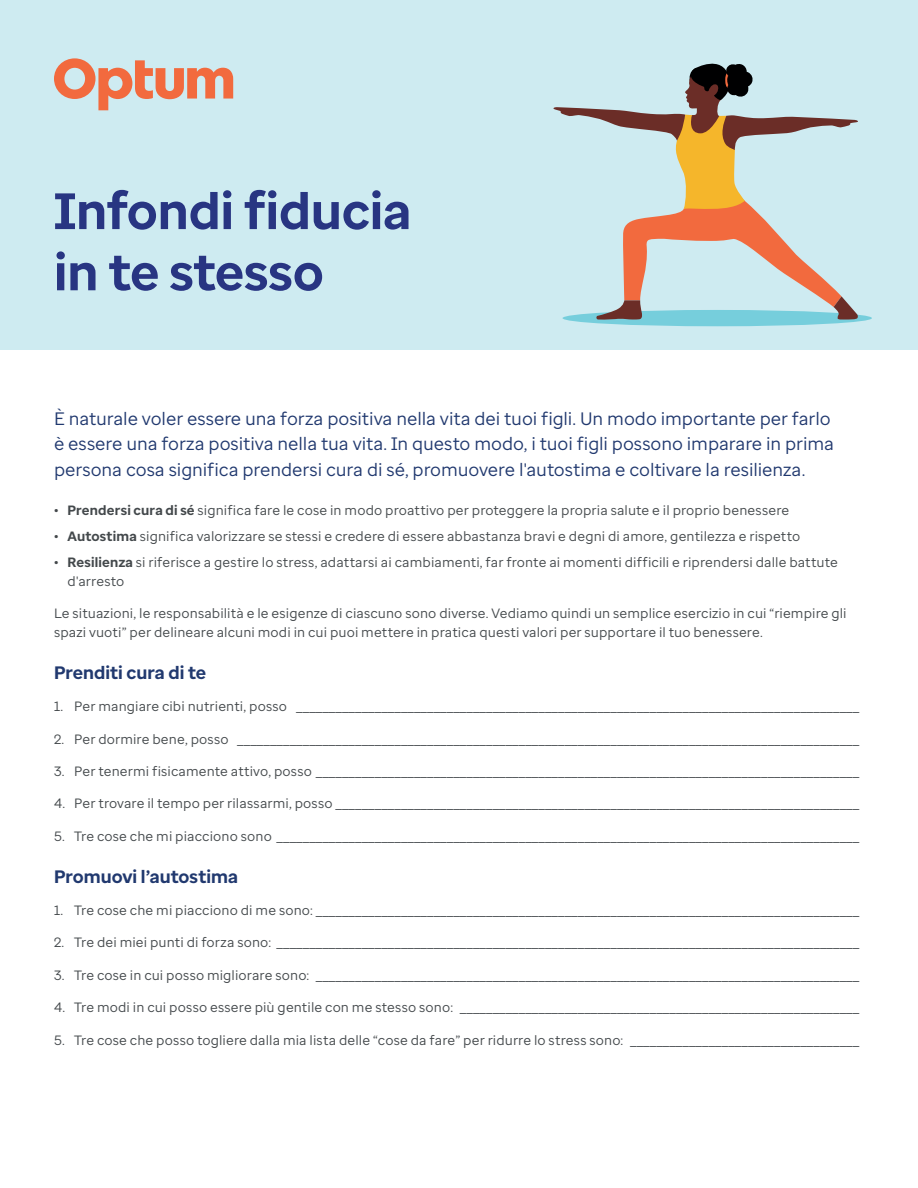
<style>
.page{position:relative;width:918px;height:1188px;background:#fff}
.page>*{position:absolute;margin:0;border:0;box-sizing:border-box;transform-origin:0 0}
.t1{font:700 51px/61.2px "Optum Sans";color:#283582}
.Intro{font:18px/25.2px "Optum Sans";letter-spacing:-.005em;color:#21396f}
.Subhead{font:700 18px "Optum Sans";letter-spacing:.005em;color:#21396f}
.Body{font:13.5px/18.9px "Optum Sans";letter-spacing:.01em;color:#43484b}
.s1{font-weight:700}
</style>
<div class="page">
<div style="left:0;top:0;width:918px;height:350px;background:#ceebf1"></div>
<div style="left:563px;top:310px;width:309px;height:16px;background:#76cedc;border-radius:50%"></div>
<svg style="left:553px;top:63px;width:305px;height:257px"></svg>
<svg style="left:54px;top:58px;width:179px;height:52px"></svg>
<p class="t1" style="left:54px;top:181px;width:359px">Infondi fiducia in te stesso</p>
<p class="Intro" style="left:54px;top:406px;width:782px">È naturale voler essere una forza positiva nella vita dei tuoi figli. Un modo importante per farlo è essere una forza positiva nella tua vita. In questo modo, i tuoi figli possono imparare in prima persona cosa significa prendersi cura di sé, promuovere l'autostima e coltivare la resilienza.</p>
<p class="Body" style="left:54px;top:501px;width:737px"><span class="s1">• Prendersi cura di sé</span> significa fare le cose in modo proattivo per proteggere la propria salute e il proprio benessere</p>
<p class="Body" style="left:54px;top:527px;width:748px"><span class="s1">• Autostima</span> significa valorizzare se stessi e credere di essere abbastanza bravi e degni di amore, gentilezza e rispetto</p>
<p class="Body" style="left:68px;top:552px;width:772px;text-indent:-14px"><span class="s1">• Resilienza</span> si riferisce a gestire lo stress, adattarsi ai cambiamenti, far fronte ai momenti difficili e riprendersi dalle battute d'arresto</p>
<p class="Body" style="left:54px;top:604px;width:794px">Le situazioni, le responsabilità e le esigenze di ciascuno sono diverse. Vediamo quindi un semplice esercizio in cui “riempire gli spazi vuoti” per delineare alcuni modi in cui puoi mettere in pratica questi valori per supportare il tuo benessere.</p>
<p class="Subhead" style="left:54px;top:661px;width:154px">Prenditi cura di te</p>
<p class="Body" style="left:54px;top:697px;width:807px">1. Per mangiare cibi nutrienti, posso ______________________________________________________________________________________</p>
<p class="Body" style="left:54px;top:729px;width:807px">2. Per dormire bene, posso _______________________________________________________________________________________________</p>
<p class="Body" style="left:54px;top:762px;width:807px">3. Per tenermi fisicamente attivo, posso ___________________________________________________________________________________</p>
<p class="Body" style="left:54px;top:794px;width:807px">4. Per trovare il tempo per rilassarmi, posso ________________________________________________________________________________</p>
<p class="Body" style="left:54px;top:826px;width:807px">5. Tre cose che mi piacciono sono _________________________________________________________________________________________</p>
<p class="Subhead" style="left:54px;top:864px;width:186px">Promuovi l’autostima</p>
<p class="Body" style="left:54px;top:901px;width:807px">1. Tre cose che mi piacciono di me sono: ___________________________________________________________________________________</p>
<p class="Body" style="left:54px;top:933px;width:807px">2. Tre dei miei punti di forza sono: _________________________________________________________________________________________</p>
<p class="Body" style="left:54px;top:965px;width:807px">3. Tre cose in cui posso migliorare sono: ___________________________________________________________________________________</p>
<p class="Body" style="left:54px;top:998px;width:807px">4. Tre modi in cui posso essere più gentile con me stesso sono: _____________________________________________________________</p>
<p class="Body" style="left:54px;top:1030px;width:807px">5. Tre cose che posso togliere dalla mia lista delle “cose da fare” per ridurre lo stress sono: ___________________________________</p>
</div>
